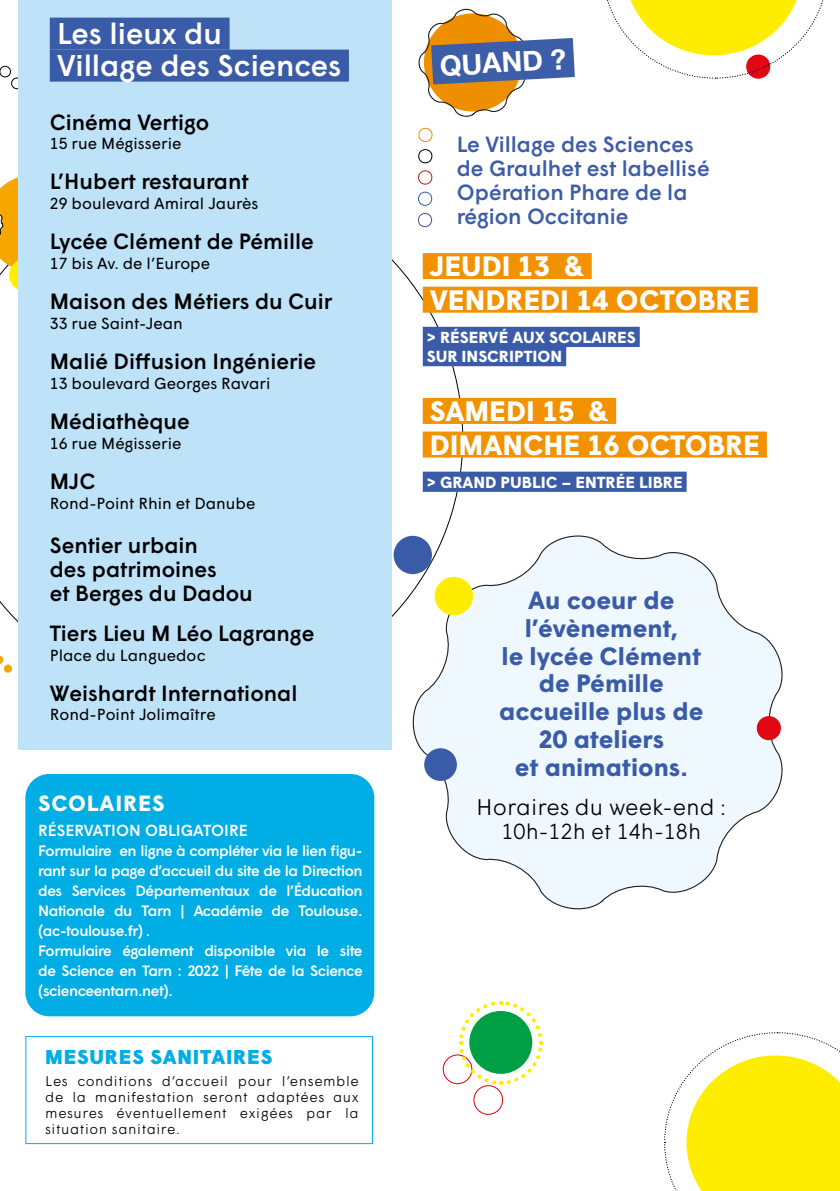
<style>
.page{position:relative;width:840px;height:1191px;background:#fff}
.page>*{position:absolute;margin:0;border:0;box-sizing:border-box;transform-origin:0 0}
.t1{font:500 30px/32px "Wigrum";color:#fff}
.t2{font:700 28px/33.6px "Wigrum";color:#fff}
.t3{font:700 28px "Helvetica Neue";color:#fff}
.t4{font:700 25px/27.8px "Wigrum";color:#3a5ba7;text-align:center}
.t5{font:300 22.6px "Wigrum";color:#000}
.t6{font:500 22px/24px "Wigrum";color:#000}
.t7{font:500 22px/24px "Wigrum";color:#3c5da7}
.t8{font:700 22px "Wigrum";letter-spacing:.04em;color:#fff}
.t9{font:300 21.8px "Wigrum";color:#000}
.t10{font:900 20px "Wigrum";letter-spacing:.04em;color:#00ade4}
.t11{font:16px "Wigrum";color:#000}
.t12{font:700 16px/19.2px "Wigrum";color:#fff}
.t13{font:500 16px "Wigrum";color:#fff}
.t14{font:500 15px/20px "Wigrum";letter-spacing:-.03em;color:#fff}
.t15{font:300 14px/16px "Wigrum";letter-spacing:.04em;color:#000;text-align:justify}
</style>
<div class="page">
<svg style="left:412px;top:535px;width:371px;height:375px"></svg>
<div style="left:25px;top:774px;width:349px;height:242px;background:#00ade4;border-radius:24px"></div>
<div style="left:25px;top:1036px;width:348px;height:108px;border:1px solid #00ade4"></div>
<svg style="left:0;top:178px;width:462px;height:520px"></svg>
<div style="left:4px;top:664px;width:8px;height:8px;background:#f7a600;border-radius:50%"></div>
<svg style="left:0;top:656px;width:3px;height:8px"></svg>
<div style="left:0;top:66px;width:11px;height:11px;border:1px solid #000;border-radius:50%"></div>
<div style="left:11px;top:78px;width:12px;height:11px;border:1px solid #000;border-radius:50%"></div>
<svg style="left:0;top:174px;width:19px;height:98px;background:#f1b22f"></svg>
<svg style="left:9px;top:259px;width:33px;height:32px"></svg>
<div style="left:434px;top:577px;width:39px;height:38px;background:#ffed00;border-radius:50%"></div>
<div style="left:393px;top:536px;width:38px;height:38px;background:#3a5ba7;border-radius:50%"></div>
<div style="left:19px;top:0;width:373px;height:749px;background:#bee2f8"></div>
<div style="left:422px;top:253px;width:169px;height:26px;background:#f39200"></div>
<div style="left:422px;top:287px;width:335px;height:26px;background:#f39200"></div>
<div style="left:422px;top:327px;width:217px;height:20px;background:#3a5ba7"></div>
<div style="left:422px;top:346px;width:144px;height:20px;background:#3a5ba7"></div>
<div style="left:422px;top:398px;width:193px;height:26px;background:#f39200"></div>
<div style="left:422px;top:431px;width:344px;height:26px;background:#f39200"></div>
<div style="left:422px;top:471px;width:264px;height:21px;background:#3a5ba7"></div>
<div style="left:50px;top:18px;width:179px;height:32px;background:#3a5ba7"></div>
<div style="left:50px;top:50px;width:299px;height:32px;background:#3a5ba7"></div>
<div style="left:424px;top:748px;width:32px;height:33px;background:#3a5ba7;border-radius:50%"></div>
<div style="left:756px;top:716px;width:24px;height:24px;background:#e30613;border-radius:50%"></div>
<svg style="left:417px;top:127px;width:15px;height:101px"></svg>
<svg style="left:418px;top:0;width:405px;height:117px"></svg>
<svg style="left:664px;top:1032px;width:176px;height:159px"></svg>
<div style="left:473px;top:1085px;width:30px;height:29px;border:1px solid #e30613;border-radius:50%"></div>
<div style="left:442px;top:1054px;width:30px;height:30px;border:1px solid #e30613;border-radius:50%"></div>
<svg style="left:456px;top:1001px;width:88px;height:86px"></svg>
<h1 class="t1" style="left:57px;top:15px;width:285px">Les lieux du<br>Village des Sciences</h1>
<h3 class="t6" style="left:50px;top:108px;width:161px">Cinéma Vertigo</h3>
<p class="t11" style="left:50px;top:131px;width:133px">15 rue Mégisserie</p>
<h3 class="t6" style="left:50px;top:167px;width:200px">L’Hubert restaurant</h3>
<p class="t11" style="left:50px;top:191px;width:210px">29 boulevard Amiral Jaurès</p>
<h3 class="t6" style="left:50px;top:227px;width:265px">Lycée Clément de Pémille</h3>
<p class="t11" style="left:50px;top:251px;width:162px">17 bis Av. de l’Europe</p>
<h3 class="t6" style="left:50px;top:287px;width:284px">Maison des Métiers du Cuir</h3>
<p class="t11" style="left:50px;top:311px;width:134px">33 rue Saint-Jean</p>
<h3 class="t6" style="left:50px;top:347px;width:267px">Malié Diffusion Ingénierie</h3>
<p class="t11" style="left:50px;top:371px;width:222px">13 boulevard Georges Ravari</p>
<h3 class="t6" style="left:50px;top:407px;width:141px">Médiathèque</h3>
<p class="t11" style="left:50px;top:431px;width:133px">16 rue Mégisserie</p>
<h3 class="t6" style="left:50px;top:467px;width:47px">MJC</h3>
<p class="t11" style="left:50px;top:491px;width:207px">Rond-Point Rhin et Danube</p>
<h3 class="t6" style="left:50px;top:531px;width:204px">Sentier urbain<br>des patrimoines<br>et Berges du Dadou</h3>
<h3 class="t6" style="left:50px;top:619px;width:266px">Tiers Lieu M Léo Lagrange</h3>
<p class="t11" style="left:50px;top:643px;width:157px">Place du Languedoc</p>
<h3 class="t6" style="left:50px;top:679px;width:249px">Weishardt International</h3>
<p class="t11" style="left:50px;top:702px;width:167px">Rond-Point Jolimaître</p>
<h3 class="t8" style="left:38px;top:786px;width:128px">SCOLAIRES</h3>
<p class="t13" style="left:38px;top:818px;width:211px">RÉSERVATION OBLIGATOIRE</p>
<p class="t14" style="left:38px;top:840px;width:326px">Formulaire en ligne à compléter via le lien figu&shy;rant sur la page d’accueil du site de la Direction des Services Départementaux de l’Éducation Nationale du Tarn | Académie de Toulouse. (ac-toulouse.fr) .<br>Formulaire également disponible via le site de Science en Tarn : 2022 | Fête de la Science (scienceentarn.net).</p>
<h3 class="t10" style="left:45px;top:1041px;width:228px">MESURES SANITAIRES</h3>
<p class="t15" style="left:45px;top:1071px;width:315px">Les conditions d’accueil pour l’ensemble de la manifestation seront adaptées aux mesures éventuellement exigées par la situation sanitaire.</p>
<h2 class="t3" style="left:438px;top:44px;width:128px;rotate:-3deg">QUAND ?</h2>
<h3 class="t7" style="left:456px;top:131px;width:254px">Le Village des Sciences de Graulhet est labellisé<br>Opération Phare de la région Occitanie</h3>
<h2 class="t2" style="left:429px;top:247px;width:322px">JEUDI 13 &amp;<br>VENDREDI 14 OCTOBRE</h2>
<p class="t12" style="left:426px;top:326px;width:210px">&gt; RÉSERVÉ AUX SCOLAIRES<br>SUR INSCRIPTION</p>
<h2 class="t2" style="left:429px;top:392px;width:331px">SAMEDI 15 &amp;<br>DIMANCHE 16 OCTOBRE</h2>
<p class="t12" style="left:426px;top:471px;width:257px">&gt; GRAND PUBLIC – ENTRÉE LIBRE</p>
<h3 class="t4" style="left:499px;top:584px;width:206px">Au coeur de l’évènement,<br>le lycée Clément de Pémille accueille plus de<br>20 ateliers<br>et animations.</h3>
<h3 class="t5" style="left:476px;top:790px;width:251px">Horaires du week-end :</h3>
<h3 class="t9" style="left:501px;top:815px;width:201px">10h-12h et 14h-18h</h3>
</div>
